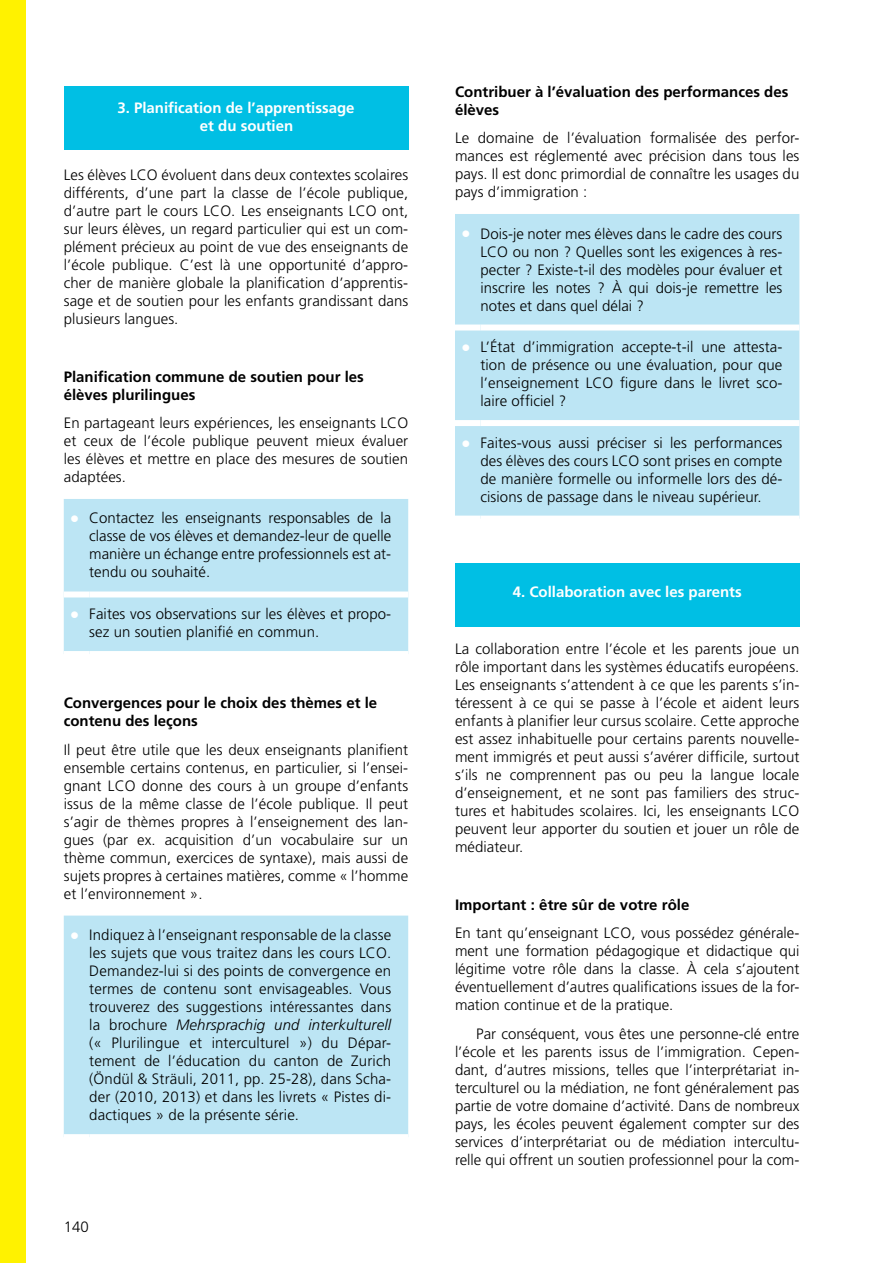
<style>
.page{position:relative;width:893px;height:1263px;background:#fff}
.page>*{position:absolute;margin:0;border:0;box-sizing:border-box;transform-origin:0 0}
.t1{font:300 15px/18px "Frutiger";letter-spacing:.005em;color:#000;text-align:justify}
.t2{font:700 15px/18px "Frutiger";color:#000}
.t3{font:700 15px/18px "Frutiger";color:#fff}
.s1{font-weight:900;font-size:18px;color:#fff}
.s2{font-style:italic}
</style>
<div class="page">
<div style="left:0;top:0;width:26px;height:1263px;background:#fff200"></div>
<div style="left:64px;top:499px;width:344px;height:152px;background:#bce5f4"></div>
<div style="left:64px;top:591px;width:25px;height:6px;background:#fff"></div>
<div style="left:89px;top:591px;width:319px;height:6px;background:#fff"></div>
<div style="left:64px;top:915px;width:344px;height:219px;background:#bce5f4"></div>
<div style="left:455px;top:214px;width:344px;height:302px;background:#bce5f4"></div>
<div style="left:455px;top:324px;width:25px;height:6px;background:#fff"></div>
<div style="left:480px;top:324px;width:319px;height:6px;background:#fff"></div>
<div style="left:455px;top:420px;width:25px;height:6px;background:#fff"></div>
<div style="left:480px;top:420px;width:319px;height:6px;background:#fff"></div>
<div style="left:64px;top:86px;width:344px;height:63px;background:#00bfe4"></div>
<div style="left:455px;top:563px;width:344px;height:63px;background:#00bfe4"></div>
<p class="t3" style="left:200px;top:99px;width:156px;text-indent:-83px">3. Planification de l’apprentissage et du soutien</p>
<p class="t1" style="left:64px;top:166px;width:346px">Les élèves LCO évoluent dans deux contextes scolaires différents, d’une part la classe de l’école publique, d’autre part le cours LCO. Les enseignants LCO ont, sur leurs élèves, un regard particulier qui est un com&shy;plément précieux au point de vue des enseignants de l’école publique. C’est là une opportunité d’appro&shy;cher de manière globale la planification d’apprentis&shy;sage et de soutien pour les enfants grandissant dans plusieurs langues.</p>
<p class="t2" style="left:64px;top:367px;width:302px">Planification commune de soutien pour les élèves plurilingues</p>
<p class="t1" style="left:64px;top:414px;width:346px">En partageant leurs expériences, les enseignants LCO et ceux de l’école publique peuvent mieux évaluer les élèves et mettre en place des mesures de soutien adaptées.</p>
<p class="t1" style="left:89px;top:509px;width:303px;text-indent:-19px"><span class="s1">•</span> Contactez les enseignants responsables de la classe de vos élèves et demandez-leur de quelle manière un échange entre professionnels est at&shy;tendu ou souhaité.</p>
<p class="t1" style="left:89px;top:605px;width:303px;text-indent:-19px"><span class="s1">•</span> Faites vos observations sur les élèves et propo&shy;sez un soutien planifié en commun.</p>
<p class="t2" style="left:64px;top:694px;width:315px">Convergences pour le choix des thèmes et le contenu des leçons</p>
<p class="t1" style="left:64px;top:741px;width:346px">Il peut être utile que les deux enseignants planifient ensemble certains contenus, en particulier, si l’ensei&shy;gnant LCO donne des cours à un groupe d’enfants issus de la même classe de l’école publique. Il peut s’agir de thèmes propres à l’enseignement des lan&shy;gues (par ex. acquisition d’un vocabulaire sur un thème commun, exercices de syntaxe), mais aussi de sujets propres à certaines matières, comme « l’homme et l’environnement ».</p>
<p class="t1" style="left:89px;top:926px;width:303px;text-indent:-19px"><span class="s1">•</span> Indiquez à l’enseignant responsable de la classe les sujets que vous traitez dans les cours LCO.<br>Demandez-lui si des points de convergence en termes de contenu sont envisageables. Vous trouverez des suggestions intéressantes dans la brochure <span class="s2">Mehrsprachig und interkulturell </span>(« Plurilingue et interculturel ») du Dépar&shy;tement de l’éducation du canton de Zurich (Öndül &amp; Sträuli, 2011, pp. 25-28), dans Scha&shy;der (2010, 2013) et dans les livrets « Pistes di&shy;dactiques » de la présente série.</p>
<p class="t1" style="left:64px;top:1218px;width:27px">140</p>
<p class="t2" style="left:455px;top:82px;width:335px">Contribuer à l’évaluation des performances des élèves</p>
<p class="t1" style="left:455px;top:129px;width:346px">Le domaine de l’évaluation formalisée des perfor&shy;mances est réglementé avec précision dans tous les pays. Il est donc primordial de connaître les usages du pays d’immigration :</p>
<p class="t1" style="left:480px;top:224px;width:303px;text-indent:-19px"><span class="s1">•</span> Dois-je noter mes élèves dans le cadre des cours LCO ou non ? Quelles sont les exigences à res&shy;pecter ? Existe-t-il des modèles pour évaluer et inscrire les notes ? À qui dois-je remettre les notes et dans quel délai ?</p>
<p class="t1" style="left:480px;top:338px;width:303px;text-indent:-19px"><span class="s1">•</span> L’État d’immigration accepte-t-il une attesta&shy;tion de présence ou une évaluation, pour que l’enseignement LCO figure dans le livret sco&shy;laire officiel ?</p>
<p class="t1" style="left:480px;top:433px;width:303px;text-indent:-19px"><span class="s1">•</span> Faites-vous aussi préciser si les performances des élèves des cours LCO sont prises en compte de manière formelle ou informelle lors des dé&shy;cisions de passage dans le niveau supérieur.</p>
<p class="t3" style="left:513px;top:583px;width:230px">4. Collaboration avec les parents</p>
<p class="t1" style="left:455px;top:640px;width:346px">La collaboration entre l’école et les parents joue un rôle important dans les systèmes éducatifs européens.<br>Les enseignants s’attendent à ce que les parents s’in&shy;téressent à ce qui se passe à l’école et aident leurs enfants à planifier leur cursus scolaire. Cette approche est assez inhabituelle pour certains parents nouvelle&shy;ment immigrés et peut aussi s’avérer difficile, surtout s’ils ne comprennent pas ou peu la langue locale d’enseignement, et ne sont pas familiers des struc&shy;tures et habitudes scolaires. Ici, les enseignants LCO peuvent leur apporter du soutien et jouer un rôle de médiateur.</p>
<p class="t2" style="left:455px;top:895px;width:236px">Important : être sûr de votre rôle</p>
<p class="t1" style="left:455px;top:924px;width:346px">En tant qu’enseignant LCO, vous possédez générale&shy;ment une formation pédagogique et didactique qui légitime votre rôle dans la classe. À cela s’ajoutent éventuellement d’autres qualifications issues de la for&shy;mation continue et de la pratique.</p>
<p class="t1" style="left:455px;top:1025px;width:346px;text-indent:21px">Par conséquent, vous êtes une personne-clé entre l’école et les parents issus de l’immigration. Cepen&shy;dant, d’autres missions, telles que l’interprétariat in&shy;terculturel ou la médiation, ne font généralement pas partie de votre domaine d’activité. Dans de nombreux pays, les écoles peuvent également compter sur des services d’interprétariat ou de médiation intercultu&shy;relle qui offrent un soutien professionnel pour la com-</p>
</div>
